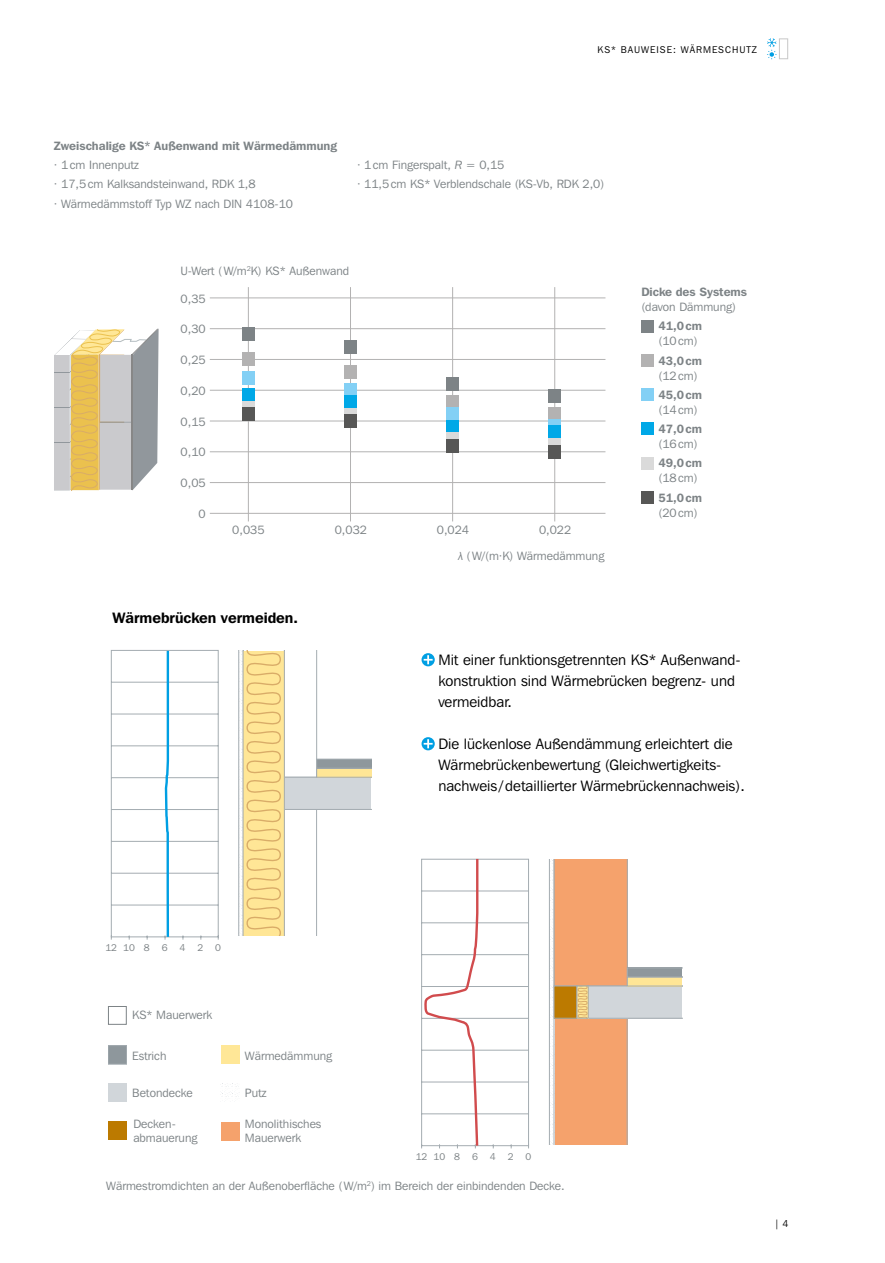
<style>
.page{position:relative;width:885px;height:1263px;background:#fff}
.page>*{position:absolute;margin:0;border:0;box-sizing:border-box;transform-origin:0 0}
.t1{font:15px/21px "Franklin Gothic IT Cby BT";color:#000}
.t2{font:600 15px "Franklin Gothic IT Cby BT";color:#000}
.t3{font:12px/13.5px "Franklin Gothic IT Cby BT";color:#7d8386}
.t4{font:600 12px/15px "Franklin Gothic IT Cby BT";color:#7d8386}
.t5{font:9.75px "Franklin Gothic IT Cby BT";letter-spacing:.1em;color:#000}
.t6{font:9.75px "Franklin Gothic IT Cby BT";color:#7d8386}
.s1{font-style:italic}
.s2{font-weight:400}
.s3{font-family:"Franklin Gothic";font-style:italic}
</style>
<div class="page">
<svg style="left:238px;top:651px;width:133px;height:285px"></svg>
<div style="left:108px;top:651px;width:107px;height:286px;background:#f6f7f7"></div>
<svg style="left:111px;top:650px;width:108px;height:290px"></svg>
<svg style="left:549px;top:860px;width:133px;height:284px"></svg>
<div style="left:576px;top:986px;width:12px;height:32px;border:1px solid #a4acb1"></div>
<svg style="left:421px;top:858px;width:108px;height:291px"></svg>
<div style="left:108px;top:1006px;width:19px;height:19px;border:1px solid #7d8386"></div>
<div style="left:108px;top:1083px;width:19px;height:18px;background:#d1d6da"></div>
<div style="left:108px;top:1045px;width:19px;height:19px;background:#8e979c"></div>
<div style="left:108px;top:1045px;width:19px;height:19px;border:1px solid #a4acb1"></div>
<div style="left:108px;top:1121px;width:19px;height:19px;background:#bc7a00"></div>
<div style="left:221px;top:1122px;width:18px;height:18px;background:#f5a26c"></div>
<svg style="left:54px;top:329px;width:104px;height:162px;background:#cec4ab"></svg>
<div style="left:221px;top:1045px;width:18px;height:19px;background:#ffe797"></div>
<div style="left:641px;top:388px;width:13px;height:13px;background:#83d0f5"></div>
<div style="left:641px;top:320px;width:13px;height:13px;background:#7d8386"></div>
<div style="left:641px;top:457px;width:13px;height:12px;background:#dadada"></div>
<div style="left:641px;top:491px;width:13px;height:13px;background:#575756"></div>
<hr style="left:554px;top:287px;width:1px;height:234px;background:#b3b2b2">
<hr style="left:210px;top:513px;width:395px;height:1px;background:#b3b2b2">
<hr style="left:210px;top:482px;width:395px;height:1px;background:#b3b2b2">
<hr style="left:210px;top:451px;width:395px;height:1px;background:#b3b2b2">
<hr style="left:210px;top:421px;width:395px;height:1px;background:#b3b2b2">
<hr style="left:210px;top:390px;width:395px;height:1px;background:#b3b2b2">
<hr style="left:210px;top:359px;width:395px;height:1px;background:#b3b2b2">
<hr style="left:210px;top:328px;width:395px;height:1px;background:#b3b2b2">
<hr style="left:210px;top:297px;width:395px;height:1px;background:#b3b2b2">
<hr style="left:350px;top:287px;width:1px;height:234px;background:#b3b2b2">
<hr style="left:248px;top:287px;width:1px;height:234px;background:#b3b2b2">
<hr style="left:452px;top:287px;width:1px;height:234px;background:#b3b2b2">
<div style="left:242px;top:372px;width:12px;height:13px;background:#83d0f5"></div>
<div style="left:345px;top:384px;width:12px;height:13px;background:#83d0f5"></div>
<div style="left:641px;top:354px;width:13px;height:13px;background:#b3b2b2"></div>
<div style="left:242px;top:352px;width:12px;height:14px;background:#b3b2b2"></div>
<div style="left:345px;top:365px;width:12px;height:13px;background:#b3b2b2"></div>
<div style="left:446px;top:396px;width:12px;height:13px;background:#b3b2b2"></div>
<div style="left:548px;top:408px;width:13px;height:13px;background:#b3b2b2"></div>
<div style="left:242px;top:327px;width:12px;height:14px;background:#7d8386"></div>
<div style="left:345px;top:340px;width:12px;height:13px;background:#7d8386"></div>
<div style="left:446px;top:377px;width:12px;height:13px;background:#7d8386"></div>
<div style="left:548px;top:389px;width:13px;height:13px;background:#7d8386"></div>
<svg style="left:548px;top:420px;width:13px;height:6px"></svg>
<div style="left:446px;top:408px;width:12px;height:13px;background:#83d0f5"></div>
<div style="left:641px;top:423px;width:13px;height:12px;background:#00a8e7"></div>
<div style="left:242px;top:389px;width:12px;height:13px;background:#00a8e7"></div>
<div style="left:345px;top:395px;width:12px;height:13px;background:#00a8e7"></div>
<div style="left:548px;top:426px;width:13px;height:13px;background:#00a8e7"></div>
<div style="left:446px;top:420px;width:12px;height:13px;background:#00a8e7"></div>
<div style="left:345px;top:408px;width:12px;height:13px;background:#dadada"></div>
<div style="left:446px;top:432px;width:12px;height:13px;background:#dadada"></div>
<div style="left:548px;top:438px;width:13px;height:14px;background:#dadada"></div>
<svg style="left:242px;top:402px;width:12px;height:6px"></svg>
<div style="left:345px;top:414px;width:12px;height:13px;background:#575756"></div>
<div style="left:446px;top:439px;width:12px;height:13px;background:#575756"></div>
<div style="left:548px;top:445px;width:13px;height:14px;background:#575756"></div>
<div style="left:242px;top:408px;width:12px;height:13px;background:#575756"></div>
<svg style="left:421px;top:653px;width:13px;height:13px"></svg>
<svg style="left:423px;top:655px;width:9px;height:9px"></svg>
<svg style="left:421px;top:737px;width:13px;height:13px"></svg>
<svg style="left:423px;top:739px;width:9px;height:9px"></svg>
<svg style="left:767px;top:38px;width:21px;height:21px"></svg>
<p class="t5" style="left:597px;top:43px;width:161px">KS* BAUWEISE: WÄRMESCHUTZ</p>
<p class="t4" style="left:54px;top:138px;width:284px">Zweischalige KS* Außenwand mit Wärmedämmung</p>
<p class="t3" style="left:54px;top:158px;width:86px">· 1cm Innenputz</p>
<p class="t3" style="left:54px;top:177px;width:203px">· 17,5cm Kalksandsteinwand, RDK 1,8</p>
<p class="t3" style="left:54px;top:196px;width:240px">· Wärmedämmstoff Typ WZ nach DIN 4108-10</p>
<p class="t3" style="left:357px;top:158px;width:149px">· 1cm Fingerspalt, <span class="s1">R</span> = 0,15</p>
<p class="t3" style="left:357px;top:177px;width:249px">· 11,5cm KS* Verblendschale (KS-Vb, RDK 2,0)</p>
<p class="t3" style="left:180px;top:264px;width:170px">U-Wert (W/m<sup>2</sup>K) KS* Außenwand</p>
<p class="t3" style="left:181px;top:292px;width:27px">0,35</p>
<p class="t3" style="left:181px;top:322px;width:27px">0,30</p>
<p class="t3" style="left:181px;top:353px;width:27px">0,25</p>
<p class="t3" style="left:181px;top:384px;width:27px">0,20</p>
<p class="t3" style="left:181px;top:414px;width:27px">0,15</p>
<p class="t3" style="left:181px;top:445px;width:27px">0,10</p>
<p class="t3" style="left:181px;top:476px;width:27px">0,05</p>
<p class="t3" style="left:198px;top:507px;width:9px">0</p>
<p class="t4" style="left:641px;top:284px;width:107px">Dicke des Systems <span class="s2">(davon Dämmung)</span></p>
<p class="t4" style="left:658px;top:318px;width:45px">41,0cm <span class="s2">(10cm)</span></p>
<p class="t4" style="left:658px;top:353px;width:45px">43,0cm <span class="s2">(12cm)</span></p>
<p class="t4" style="left:658px;top:387px;width:45px">45,0cm <span class="s2">(14cm)</span></p>
<p class="t4" style="left:658px;top:421px;width:45px">47,0cm <span class="s2">(16cm)</span></p>
<p class="t4" style="left:658px;top:455px;width:45px">49,0cm <span class="s2">(18cm)</span></p>
<p class="t4" style="left:658px;top:490px;width:45px">51,0cm <span class="s2">(20cm)</span></p>
<p class="t3" style="left:232px;top:523px;width:34px">0,035</p>
<p class="t3" style="left:335px;top:523px;width:34px">0,032</p>
<p class="t3" style="left:437px;top:523px;width:34px">0,024</p>
<p class="t3" style="left:539px;top:523px;width:34px">0,022</p>
<p class="t2" style="left:112px;top:608px;width:187px">Wärmebrücken vermeiden.</p>
<p class="t3" style="left:458px;top:549px;width:148px"><span class="s3">λ</span> (W/(m·K) Wärmedämmung</p>
<p class="t1" style="left:438px;top:649px;width:304px">Mit einer funktionsgetrennten KS* Außenwand&shy;konstruktion sind Wärmebrücken begrenz- und vermeidbar.</p>
<p class="t1" style="left:438px;top:733px;width:308px">Die lückenlose Außendämmung erleichtert die<br>Wärmebrückenbewertung (Gleichwertigkeits&shy;nachweis /detaillierter Wärmebrückennachweis).</p>
<p class="t6" style="left:105px;top:942px;width:13px">12</p>
<p class="t6" style="left:123px;top:942px;width:13px">10</p>
<p class="t6" style="left:144px;top:942px;width:7px">8</p>
<p class="t6" style="left:162px;top:942px;width:7px">6</p>
<p class="t6" style="left:180px;top:942px;width:7px">4</p>
<p class="t6" style="left:197px;top:942px;width:7px">2</p>
<p class="t6" style="left:215px;top:942px;width:7px">0</p>
<p class="t3" style="left:132px;top:1007px;width:81px">KS* Mauerwerk</p>
<p class="t3" style="left:132px;top:1048px;width:36px">Estrich</p>
<p class="t3" style="left:132px;top:1086px;width:62px">Betondecke</p>
<p class="t3" style="left:245px;top:1048px;width:89px">Wärmedämmung</p>
<p class="t3" style="left:245px;top:1086px;width:23px">Putz</p>
<p class="t3" style="left:133px;top:1117px;width:65px">Decken&shy;abmauerung</p>
<p class="t3" style="left:245px;top:1117px;width:78px">Monolithisches<br>Mauerwerk</p>
<p class="t6" style="left:415px;top:1151px;width:13px">12</p>
<p class="t6" style="left:433px;top:1151px;width:13px">10</p>
<p class="t6" style="left:454px;top:1151px;width:7px">8</p>
<p class="t6" style="left:472px;top:1151px;width:7px">6</p>
<p class="t6" style="left:490px;top:1151px;width:7px">4</p>
<p class="t6" style="left:507px;top:1151px;width:7px">2</p>
<p class="t6" style="left:525px;top:1151px;width:7px">0</p>
<p class="t3" style="left:106px;top:1179px;width:460px">Wärmestromdichten an der Außenoberfläche (W/m<sup>2</sup>) im Bereich der einbindenden Decke.</p>
<p class="t5" style="left:774px;top:1217px;width:15px">| 4</p>
</div>
